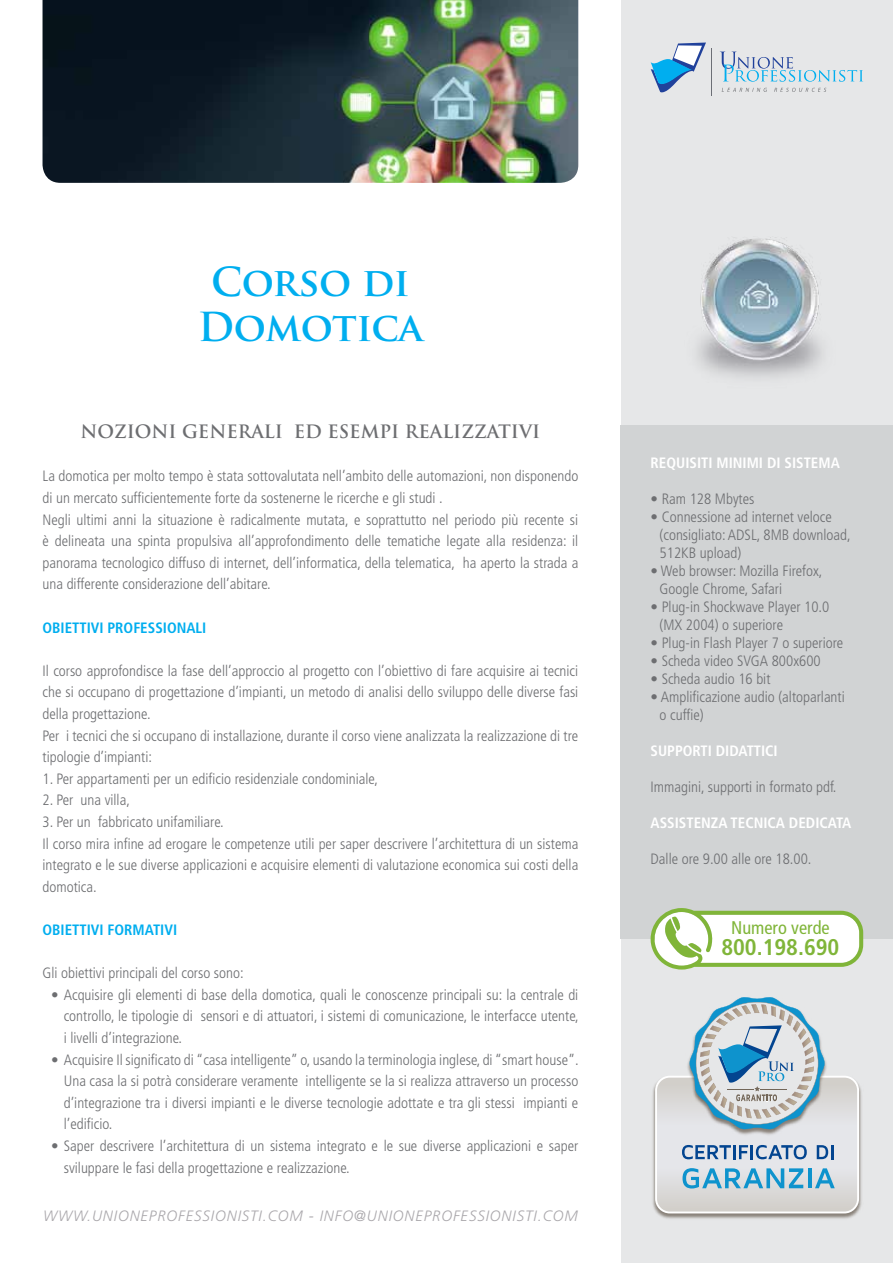
<style>
.page{position:relative;width:893px;height:1263px;background:#fff}
.page>*{position:absolute;margin:0;border:0;box-sizing:border-box;transform-origin:0 0}
.t1{font:700 39px/45px "Trajan Pro";letter-spacing:-.015em;color:#00aeef;text-align:center}
.t2{font:700 condensed 22.65px "Frutiger";color:#80b539}
.t3{font:condensed 18.3px "Frutiger";color:#80b539}
.t4{font:700 18px "Trajan Pro";color:#6d6e71}
.t5{font:300 condensed 15px/21.6px "Frutiger";color:#6d6e71}
.t6{font:700 condensed 15px "Frutiger";color:#fff}
.t7{font:italic 300 15px "Frutiger";letter-spacing:.06em;color:#aaa8ac}
.t8{font:700 condensed 15px "Frutiger";color:#00aeef}
</style>
<div class="page">
<div style="left:621px;top:0;width:272px;height:1263px;background:#e6e7e8"></div>
<div style="left:621px;top:425px;width:272px;height:514px;background:#d1d3d4"></div>
<svg style="left:651px;top:43px;width:55px;height:49px"></svg>
<hr style="left:712px;top:48px;width:1px;height:47px;background:#6c6f76">
<svg style="left:721px;top:52px;width:142px;height:30px"></svg>
<svg style="left:722px;top:88px;width:45px;height:4px"></svg>
<svg style="left:774px;top:88px;width:52px;height:4px"></svg>
<img style="left:652px;top:1083px;width:210px;height:136px">
<svg style="left:656px;top:997px;width:202px;height:215px"></svg>
<svg style="left:651px;top:908px;width:212px;height:61px;background:#e0ebd2"></svg>
<img style="left:43px;top:0;width:535px;height:183px">
<img style="left:697px;top:237px;width:125px;height:141px">
<h1 class="t1" style="left:198px;top:260px;width:227px">Corso di<br>Domotica</h1>
<p class="t4" style="left:81px;top:420px;width:461px">NOZIONI GENERALI ED ESEMPI REALIZZATIVI</p>
<p class="t5" style="left:43px;top:466px;width:537px">La domotica per molto tempo è stata sottovalutata nell’ambito delle automazioni, non disponendo di un mercato sufficientemente forte da sostenerne le ricerche e gli studi .<br>Negli ultimi anni la situazione è radicalmente mutata, e soprattutto nel periodo più recente si è delineata una spinta propulsiva all’approfondimento delle tematiche legate alla residenza: il panorama tecnologico diffuso di internet, dell’informatica, della telematica, ha aperto la strada a una differente considerazione dell’abitare.</p>
<p class="t8" style="left:43px;top:618px;width:25px">OBIETTI</p>
<p class="t8" style="left:91px;top:618px;width:58px">VI PROFESSIO</p>
<p class="t8" style="left:177px;top:618px;width:29px">NALI</p>
<p class="t5" style="left:43px;top:660px;width:537px">Il corso approfondisce la fase dell’approccio al progetto con l’obiettivo di fare acquisire ai tecnici che si occupano di progettazione d’impianti, un metodo di analisi dello sviluppo delle diverse fasi della progettazione.<br>Per i tecnici che si occupano di installazione, durante il corso viene analizzata la realizzazione di tre tipologie d’impianti:</p>
<p class="t5" style="left:43px;top:768px;width:337px">1. Per appartamenti per un edificio residenziale condominiale,</p>
<p class="t5" style="left:43px;top:790px;width:89px">2. Per una villa,</p>
<p class="t5" style="left:43px;top:811px;width:537px">3. Per un fabbricato unifamiliare.<br>Il corso mira infine ad erogare le competenze utili per saper descrivere l’architettura di un sistema integrato e le sue diverse applicazioni e acquisire elementi di valutazione economica sui costi della domotica.</p>
<p class="t8" style="left:43px;top:921px;width:25px">OBIETTI</p>
<p class="t8" style="left:91px;top:921px;width:86px">VI FORMATIVI</p>
<p class="t5" style="left:43px;top:962px;width:203px">Gli obiettivi principali del corso sono:</p>
<p class="t5" style="left:64px;top:984px;width:516px;text-align:justify;text-indent:-13px">• Acquisire gli elementi di base della domotica, quali le conoscenze principali su: la centrale di controllo, le tipologie di sensori e di attuatori, i sistemi di comunicazione, le interfacce utente, i livelli d’integrazione.</p>
<p class="t5" style="left:64px;top:1049px;width:517px;text-align:justify;text-indent:-13px">• Acquisire Il significato di “casa intelligente” o, usando la terminologia inglese, di “smart house”.<br>Una casa la si potrà considerare veramente intelligente se la si realizza attraverso un processo d’integrazione tra i diversi impianti e le diverse tecnologie adottate e tra gli stessi impianti e l’edificio.</p>
<p class="t5" style="left:64px;top:1135px;width:516px;text-indent:-13px">• Saper descrivere l’architettura di un sistema integrato e le sue diverse applicazioni e saper sviluppare le fasi della progettazione e realizzazione.</p>
<p class="t7" style="left:43px;top:1207px;width:536px">WWW.UNIONEPROFESSIONISTI.COM - INFO@UNIONEPROFESSIONISTI.COM</p>
<p class="t6" style="left:651px;top:454px;width:191px">REQUISITI MINIMI DI SISTEMA</p>
<p class="t5" style="left:651px;top:488px;width:105px">• Ram 128 Mbytes</p>
<p class="t5" style="left:660px;top:508px;width:193px;line-height:18px;text-indent:-9px">• Connessione ad internet veloce (consigliato: ADSL, 8MB download,<br>512KB upload)</p>
<p class="t5" style="left:660px;top:562px;width:164px;line-height:18px;text-indent:-9px">• Web browser: Mozilla Firefox,<br>Google Chrome, Safari</p>
<p class="t5" style="left:660px;top:598px;width:171px;line-height:18px;text-indent:-9px">• Plug-in Shockwave Player 10.0 (MX 2004) o superiore</p>
<p class="t5" style="left:651px;top:632px;width:194px">• Plug-in Flash Player 7 o superiore</p>
<p class="t5" style="left:651px;top:650px;width:172px">• Scheda video SVGA 800x600</p>
<p class="t5" style="left:651px;top:668px;width:121px">• Scheda audio 16 bit</p>
<p class="t5" style="left:660px;top:688px;width:187px;line-height:18px;text-indent:-9px">• Amplificazione audio (altoparlanti o cuffie)</p>
<p class="t6" style="left:651px;top:742px;width:129px">SUPPORTI DIDATTICI</p>
<p class="t5" style="left:651px;top:776px;width:187px">Immagini, supporti in formato pdf.</p>
<p class="t6" style="left:651px;top:814px;width:202px">ASSISTENZA TECNICA DEDICATA</p>
<p class="t5" style="left:651px;top:848px;width:162px">Dalle ore 9.00 alle ore 18.00.</p>
<p class="t3" style="left:731px;top:917px;width:100px">Numero verde</p>
<h2 class="t2" style="left:721px;top:933px;width:120px">800.198.690</h2>
</div>
